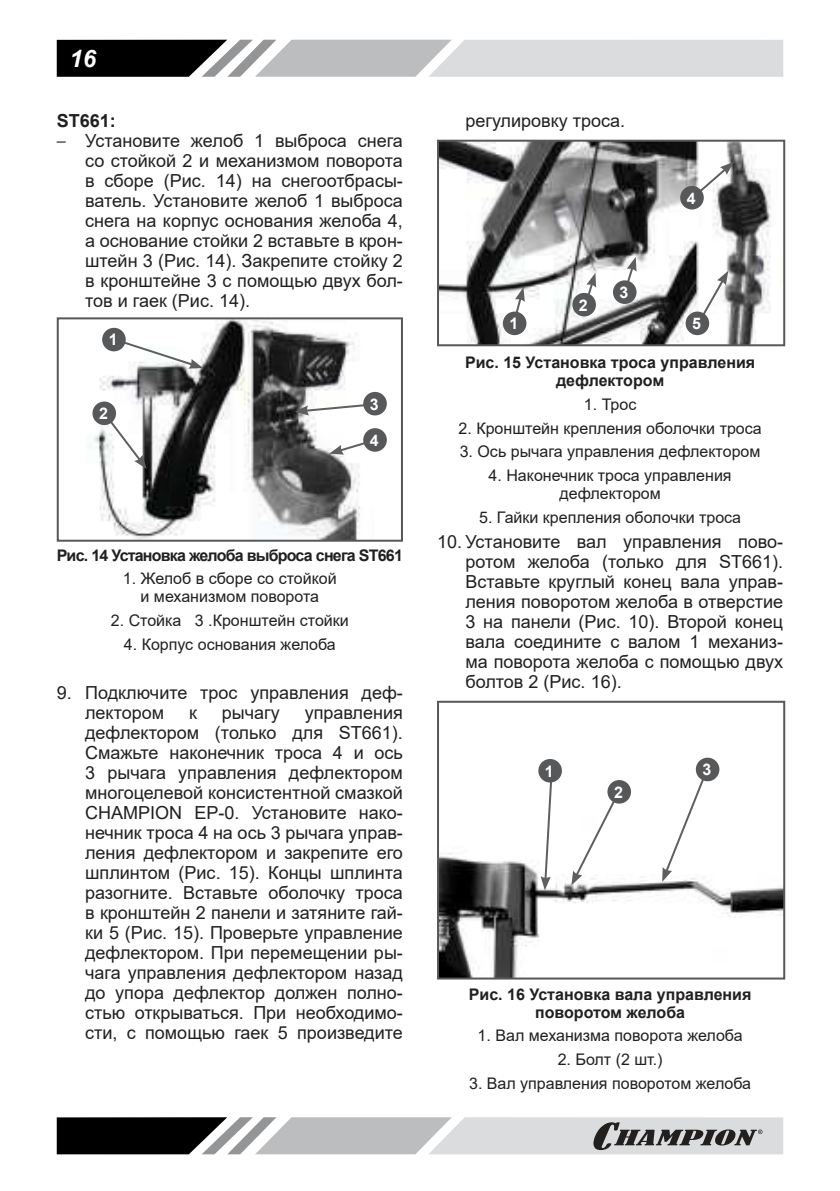
<style>
.page{position:relative;width:840px;height:1191px;background:#fff}
.page>*{position:absolute;margin:0;border:0;box-sizing:border-box;transform-origin:0 0}
.t1{font:italic 700 24px "Arial";color:#fff}
.t2{font:18px/20px "Arial";color:#221f1f;text-align:justify}
.t3{font:700 18px "Arial";color:#221f1f}
.t4{font:16px/18px "Arial";color:#221f1f;text-align:center}
.t5{font:700 16px/18px "Arial";color:#221f1f;text-align:center}
.t6{font:700 16px "Arial";letter-spacing:-.05em;color:#221f1f}
.t7{font:700 16px "Arial";color:#fff}
.s1{font-family:"Helvetica Neue Cyr";font-weight:300}
</style>
<div class="page">
<svg style="left:57px;top:40px;width:725px;height:37px;background:#a6a7a9"></svg>
<svg style="left:57px;top:1117px;width:725px;height:37px;background:#9b9c9d"></svg>
<img style="left:92px;top:320px;width:294px;height:219px">
<div style="left:57px;top:317px;width:346px;height:225px;border:2px solid #57585a"></div>
<img style="left:440px;top:143px;width:331px;height:200px">
<div style="left:437px;top:140px;width:347px;height:206px;border:2px solid #57585a"></div>
<img style="left:440px;top:759px;width:341px;height:217px">
<div style="left:437px;top:701px;width:347px;height:278px;border:2px solid #57585a"></div>
<svg style="left:111px;top:337px;width:92px;height:31px"></svg>
<div style="left:102px;top:328px;width:24px;height:23px;background:#57585a;border-radius:50%"></div>
<svg style="left:102px;top:411px;width:45px;height:58px"></svg>
<div style="left:92px;top:401px;width:24px;height:24px;background:#57585a;border-radius:50%"></div>
<svg style="left:329px;top:437px;width:48px;height:17px"></svg>
<div style="left:363px;top:428px;width:23px;height:24px;background:#57585a;border-radius:50%"></div>
<svg style="left:294px;top:402px;width:77px;height:13px"></svg>
<div style="left:363px;top:392px;width:23px;height:23px;background:#57585a;border-radius:50%"></div>
<svg style="left:695px;top:271px;width:33px;height:56px"></svg>
<div style="left:685px;top:311px;width:23px;height:24px;background:#57585a;border-radius:50%"></div>
<svg style="left:511px;top:287px;width:13px;height:29px"></svg>
<div style="left:502px;top:311px;width:24px;height:24px;background:#57585a;border-radius:50%"></div>
<svg style="left:581px;top:273px;width:14px;height:37px"></svg>
<div style="left:572px;top:293px;width:23px;height:23px;background:#57585a;border-radius:50%"></div>
<svg style="left:622px;top:257px;width:14px;height:32px"></svg>
<div style="left:612px;top:280px;width:24px;height:24px;background:#57585a;border-radius:50%"></div>
<svg style="left:689px;top:162px;width:44px;height:38px"></svg>
<div style="left:679px;top:186px;width:24px;height:23px;background:#57585a;border-radius:50%"></div>
<svg style="left:540px;top:778px;width:13px;height:112px"></svg>
<svg style="left:571px;top:787px;width:51px;height:98px"></svg>
<svg style="left:661px;top:766px;width:48px;height:116px"></svg>
<div style="left:538px;top:759px;width:23px;height:23px;background:#57585a;border-radius:50%"></div>
<div style="left:607px;top:780px;width:23px;height:23px;background:#57585a;border-radius:50%"></div>
<div style="left:695px;top:757px;width:24px;height:24px;background:#57585a;border-radius:50%"></div>
<h1 class="t1" style="left:70px;top:50px;width:28px">16</h1>
<p class="t3" style="left:57px;top:113px;width:61px">ST661:</p>
<p class="t2" style="left:85px;top:130px;width:319px;text-indent:-28px"><span class="s1">–</span> Установите желоб 1 выброса снега со стойкой 2 и механизмом поворота в сборе (Рис. 14) на снегоотбрасы&shy;ватель. Установите желоб 1 выброса снега на корпус основания желоба 4, а основание стойки 2 вставьте в крон&shy;штейн 3 (Рис. 14). Закрепите стойку 2 в кронштейне 3 с помощью двух бол&shy;тов и гаек (Рис. 14).</p>
<p class="t7" style="left:109px;top:334px;width:10px">1</p>
<p class="t7" style="left:99px;top:407px;width:10px">2</p>
<p class="t7" style="left:369px;top:398px;width:10px">3</p>
<p class="t7" style="left:369px;top:434px;width:10px">4</p>
<p class="t6" style="left:57px;top:544px;width:347px">Рис. 14 Установка желоба выброса снега ST661</p>
<p class="t4" style="left:123px;top:569px;width:215px">1. Желоб в сборе со стойкой и механизмом поворота</p>
<p class="t4" style="left:111px;top:611px;width:239px">2. Стойка 3 .Кронштейн стойки</p>
<p class="t4" style="left:124px;top:635px;width:213px">4. Корпус основания желоба</p>
<p class="t2" style="left:85px;top:682px;width:319px;text-indent:-28px">9. Подключите трос управления деф&shy;лектором</p>
<p class="t2" style="left:85px;top:702px;width:319px;text-indent:219px">управления дефлектором (только для ST661).<br>Смажьте наконечник троса 4 и ось 3 рычага управления дефлектором многоцелевой консистентной смазкой CHAMPION EP-0. Установите нако&shy;нечник троса 4 на ось 3 рычага управ&shy;ления дефлектором и закрепите его шплинтом (Рис. 15). Концы шплинта разогните. Вставьте оболочку троса в кронштейн 2 панели и затяните гай&shy;ки 5 (Рис. 15). Проверьте управление дефлектором. При перемещении ры&shy;чага управления дефлектором назад до упора дефлектор должен полно&shy;стью открываться. При необходимо&shy;сти, с помощью гаек 5 произведите</p>
<p class="t2" style="left:189px;top:702px;width:9px">к</p>
<p class="t2" style="left:222px;top:702px;width:59px">рычагу</p>
<p class="t2" style="left:465px;top:110px;width:161px">регулировку троса.</p>
<p class="t7" style="left:578px;top:299px;width:10px">2</p>
<p class="t7" style="left:619px;top:286px;width:10px">3</p>
<p class="t7" style="left:686px;top:192px;width:10px">4</p>
<p class="t7" style="left:509px;top:317px;width:10px">1</p>
<p class="t7" style="left:691px;top:317px;width:10px">5</p>
<p class="t5" style="left:464px;top:354px;width:291px">Рис. 15 Установка троса управления дефлектором</p>
<p class="t4" style="left:583px;top:395px;width:54px">1. Трос</p>
<p class="t4" style="left:458px;top:419px;width:304px">2. Кронштейн крепления оболочки троса</p>
<p class="t4" style="left:459px;top:442px;width:302px">3. Ось рычага управления дефлектором</p>
<p class="t4" style="left:488px;top:466px;width:244px">4. Наконечник троса управления дефлектором</p>
<p class="t4" style="left:479px;top:508px;width:263px">5. Гайки крепления оболочки троса</p>
<p class="t2" style="left:465px;top:532px;width:319px;text-indent:-28px">10. Установите вал управления пово&shy;ротом желоба (только для ST661).<br>Вставьте круглый конец вала управ&shy;ления поворотом желоба в отверстие 3 на панели (Рис. 10). Второй конец вала соедините с валом 1 механиз&shy;ма поворота желоба с помощью двух болтов 2 (Рис. 16).</p>
<p class="t7" style="left:544px;top:765px;width:10px">1</p>
<p class="t7" style="left:613px;top:786px;width:10px">2</p>
<p class="t7" style="left:702px;top:763px;width:10px">3</p>
<p class="t5" style="left:468px;top:985px;width:284px">Рис. 16 Установка вала управления поворотом желоба</p>
<p class="t4" style="left:477px;top:1026px;width:266px">1. Вал механизма поворота желоба</p>
<p class="t4" style="left:557px;top:1050px;width:106px">2. Болт (2 шт.)</p>
<p class="t4" style="left:469px;top:1073px;width:283px">3. Вал управления поворотом желоба</p>
</div>
